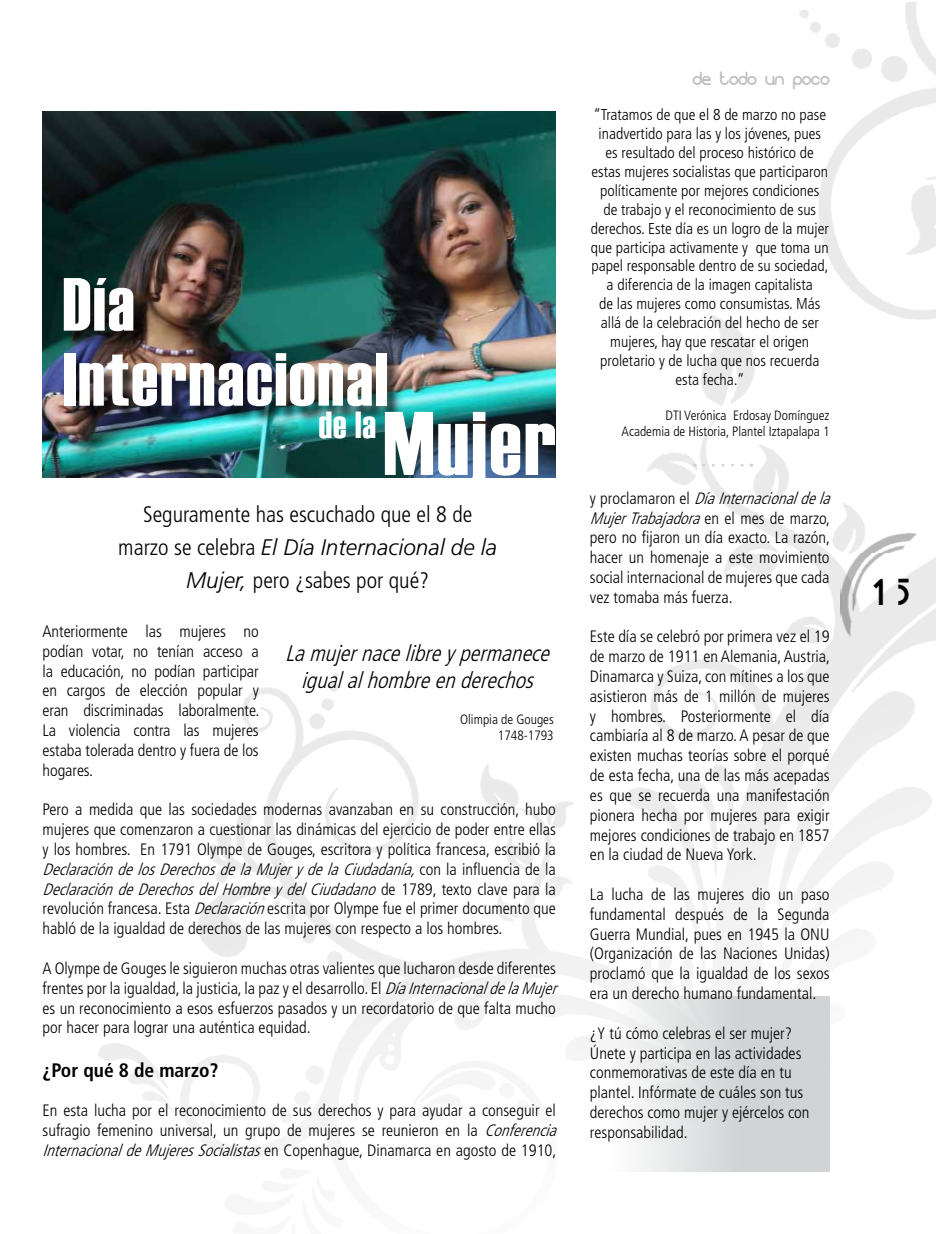
<style>
.page{position:relative;width:936px;height:1234px;background:#fff}
.page>*{position:absolute;margin:0;border:0;box-sizing:border-box;transform-origin:0 0}
.t1{font:90px "Haettenschweiler";letter-spacing:.025em;color:#fff}
.t2{font:75px/75px "Haettenschweiler";letter-spacing:.025em;color:#fff}
.t3{font:39px "Baby Face";color:#000}
.t4{font:37.5px "Haettenschweiler";color:#fff}
.t5{font:300 condensed 22.5px/33px "Frutiger";color:#000;text-align:center}
.t6{font:italic 300 condensed 22.5px/27px "Frutiger";color:#000;text-align:center}
.t7{font:700 condensed 19.5px "Frutiger";color:#000}
.t8{font:18px "Evolution";color:#bcbec0}
.t9{font:300 condensed 16.5px/19.8px "Frutiger";color:#000;text-align:justify}
.t10{font:300 condensed 15.75px/18.9px "Frutiger";color:#000;text-align:center}
.t11{font:300 condensed 13.5px/16.2px "Frutiger";color:#000;text-align:right}
.s1{font-style:italic;font-stretch:normal}
.s2{font-style:italic}
</style>
<div class="page">
<img style="left:42px;top:2px;width:893px;height:1170px">
<div style="left:575px;top:996px;width:254px;height:175px;background:linear-gradient(to right,#fefefe,#c6c9ca)"></div>
<img style="left:43px;top:111px;width:513px;height:366px">
<div style="left:63px;top:280px;width:340px;height:145px;background:#000;opacity:.75"></div>
<svg style="left:703px;top:463px;width:48px;height:3px"></svg>
<h2 class="t2" style="left:63px;top:267px;width:326px">Día<br>Internacional</h2>
<h3 class="t4" style="left:319px;top:399px;width:59px">de la</h3>
<h1 class="t1" style="left:383px;top:382px;width:174px">Mujer</h1>
<h3 class="t5" style="left:118px;top:498px;width:380px">Seguramente has escuchado que el 8 de marzo se celebra <span class="s1">El Día Internacional de la<br>Mujer,</span> pero ¿sabes por qué?</h3>
<p class="t9" style="left:43px;top:621px;width:218px">Anteriormente las mujeres no podían votar, no tenían acceso a la educación, no podían participar en cargos de elección popular y eran discriminadas laboralmente.<br>La violencia contra las mujeres estaba tolerada dentro y fuera de los hogares.</p>
<p class="t9" style="left:43px;top:799px;width:515px">Pero a medida que las sociedades modernas avanzaban en su construcción, hubo mujeres que comenzaron a cuestionar las dinámicas del ejercicio de poder entre ellas y los hombres. En 1791 Olympe de Gouges, escritora y política francesa, escribió la <span class="s2">DeclaracióndelosDerechosdelaMujerydelaCiudadanía,</span>c o n l a i n fl u e n c i a d e l a <span class="s2">DeclaracióndeDerechosdelHombreydelCiudadano</span> d e 1 7 8 9 , t e x t o c l a v e p a r a l a revolución francesa. Esta <span class="s2">Declaración</span>escrita por Olympe fue el primer documento que habló de la igualdad de derechos de las mujeres con respecto a los hombres.</p>
<p class="t9" style="left:43px;top:958px;width:521px;text-align:left">A Olympe de Gouges le siguieron muchas otras valientes que lucharon desde diferentes frentes por la igualdad, la justicia, la paz y el desarrollo. El <span class="s2">DíaInternacionaldelaMujer </span>es un reconocimiento a esos esfuerzos pasados y un recordatorio de que falta mucho por hacer para lograr una auténtica equidad.</p>
<p class="t7" style="left:43px;top:1057px;width:177px">¿Por qué 8 de marzo?</p>
<p class="t9" style="left:43px;top:1100px;width:521px;text-align:left">En esta lucha por el reconocimiento de sus derechos y para ayudar a conseguir el sufragio femenino universal, un grupo de mujeres se reunieron en la <span class="s2">Conferencia<br>InternacionaldeMujeresSocialistas</span>en Copenhague, Dinamarca en agosto de 1910,</p>
<h3 class="t6" style="left:285px;top:639px;width:272px">Lamujernacelibreypermanece igualalhombreenderechos</h3>
<p class="t11" style="left:460px;top:711px;width:95px">Olimpia de Gouges<br>1748-1793</p>
<p class="t8" style="left:692px;top:69px;width:138px">de todo un poco</p>
<p class="t10" style="left:590px;top:105px;width:239px">“Tratamos de que el 8 de marzo no pase inadvertido para las y los jóvenes, pues es resultado del proceso histórico de estas mujeres socialistas que participaron políticamente por mejores condiciones<br>de trabajo y el reconocimiento de sus derechos. Este día es un logro de la mujer que participa activamente y que toma un papel responsable dentro de su sociedad, a diferencia de la imagen capitalista<br>de las mujeres como consumistas. Más allá de la celebración del hecho de ser mujeres, hay que rescatar el origen proletario y de lucha que nos recuerda esta fecha.”</p>
<p class="t11" style="left:665px;top:407px;width:166px">DTI Verónica Erdosay Domínguez</p>
<p class="t11" style="left:621px;top:423px;width:209px">Academia de Historia, Plantel Iztapalapa 1</p>
<p class="t9" style="left:590px;top:488px;width:247px;text-align:left">y p r o c l a m a r o n e l <span class="s2">DíaInternacionaldela MujerTrabajadora</span>e n e l m e s d e m a r z o , pero no fijaron un día exacto. La razón, hacer un homenaje a este movimiento social internacional de mujeres que cada vez tomaba más fuerza.</p>
<p class="t9" style="left:590px;top:627px;width:242px">Este día se celebró por primera vez el 19 de marzo de 1911 en Alemania, Austria, Dinamarca y Suiza, con mítines a los que asistieron más de 1 millón de mujeres y hombres. Posteriormente el día cambiaría al 8 de marzo. A pesar de que existen muchas teorías sobre el porqué de esta fecha, una de las más acepadas es que se recuerda una manifestación pionera hecha por mujeres para exigir mejores condiciones de trabajo en 1857 en la ciudad de Nueva York.</p>
<p class="t9" style="left:590px;top:884px;width:241px">La lucha de las mujeres dio un paso fundamental después de la Segunda Guerra Mundial, pues en 1945 la ONU (Organización de las Naciones Unidas) proclamó que la igualdad de los sexos era un derecho humano fundamental.</p>
<p class="t9" style="left:590px;top:1023px;width:221px;text-align:left">¿Y tú cómo celebras el ser mujer?<br>Únete y participa en las actividades conmemorativas de este día en tu plantel. Infórmate de cuáles son tus derechos como mujer y ejércelos con responsabilidad.</p>
<h3 class="t3" style="left:865px;top:573px;width:52px">15</h3>
</div>
